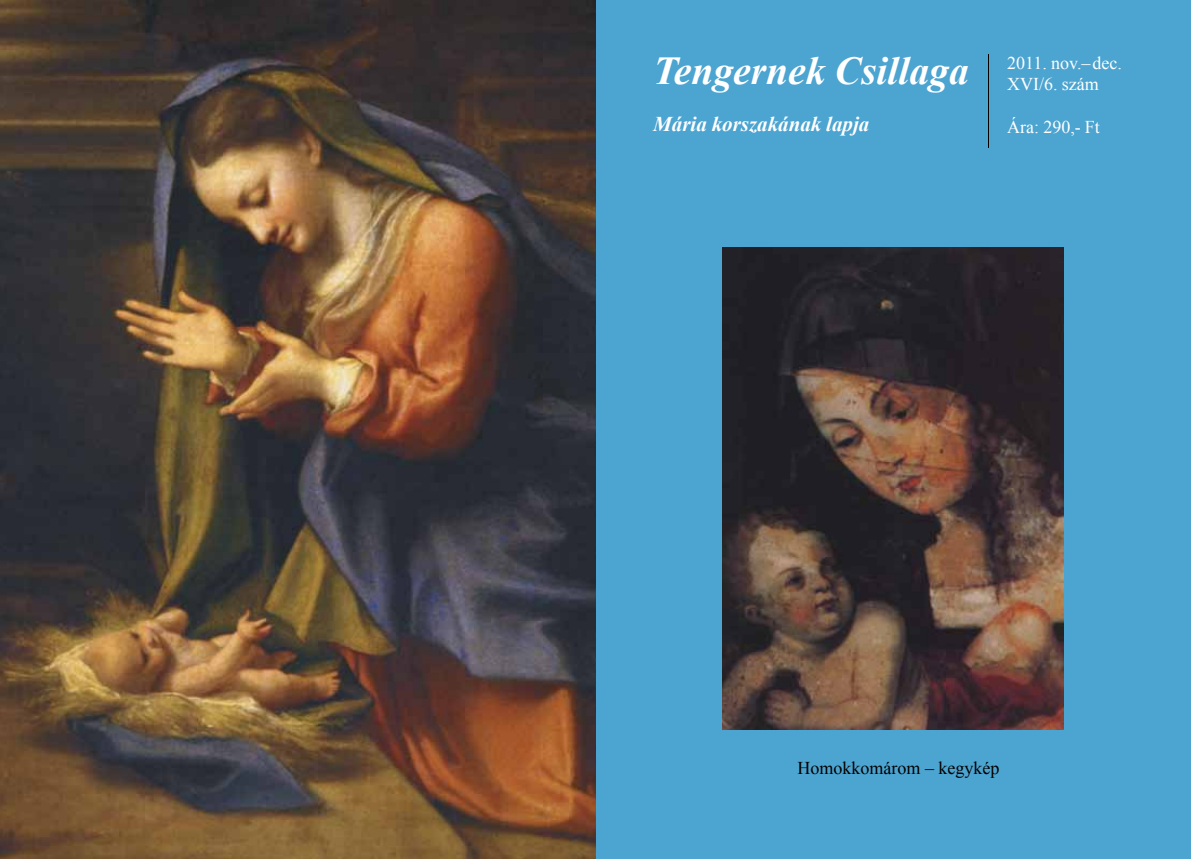
<style>
.page{position:relative;width:1191px;height:859px;background:#fff}
.page>*{position:absolute;margin:0;border:0;box-sizing:border-box;transform-origin:0 0}
.t1{font:italic 700 39.6px "Times New Roman";color:#fff}
.t2{font:italic 700 21px "Times New Roman";color:#fff}
.t3{font:18px/21.6px "Times New Roman";color:#fff}
.t4{font:18px "Times New Roman";color:#000}
</style>
<div class="page">
<div style="left:595px;top:0;width:596px;height:859px;background:#4ca4d1"></div>
<hr style="left:988px;top:55px;width:1px;height:93px;background:#000">
<img style="left:0;top:0;width:595px;height:859px">
<img style="left:723px;top:248px;width:340px;height:481px">
<h1 class="t1" style="left:653px;top:43px;width:317px">Tengernek Csillaga</h1>
<p class="t2" style="left:653px;top:110px;width:218px">Mária korszakának lapja</p>
<p class="t3" style="left:1007px;top:51px;width:116px">2011. nov.–dec.<br>XVI/6. szám</p>
<p class="t3" style="left:1007px;top:116px;width:94px">Ára: 290,- Ft</p>
<p class="t4" style="left:797px;top:755px;width:203px">Homokkomárom – kegykép</p>
</div>
